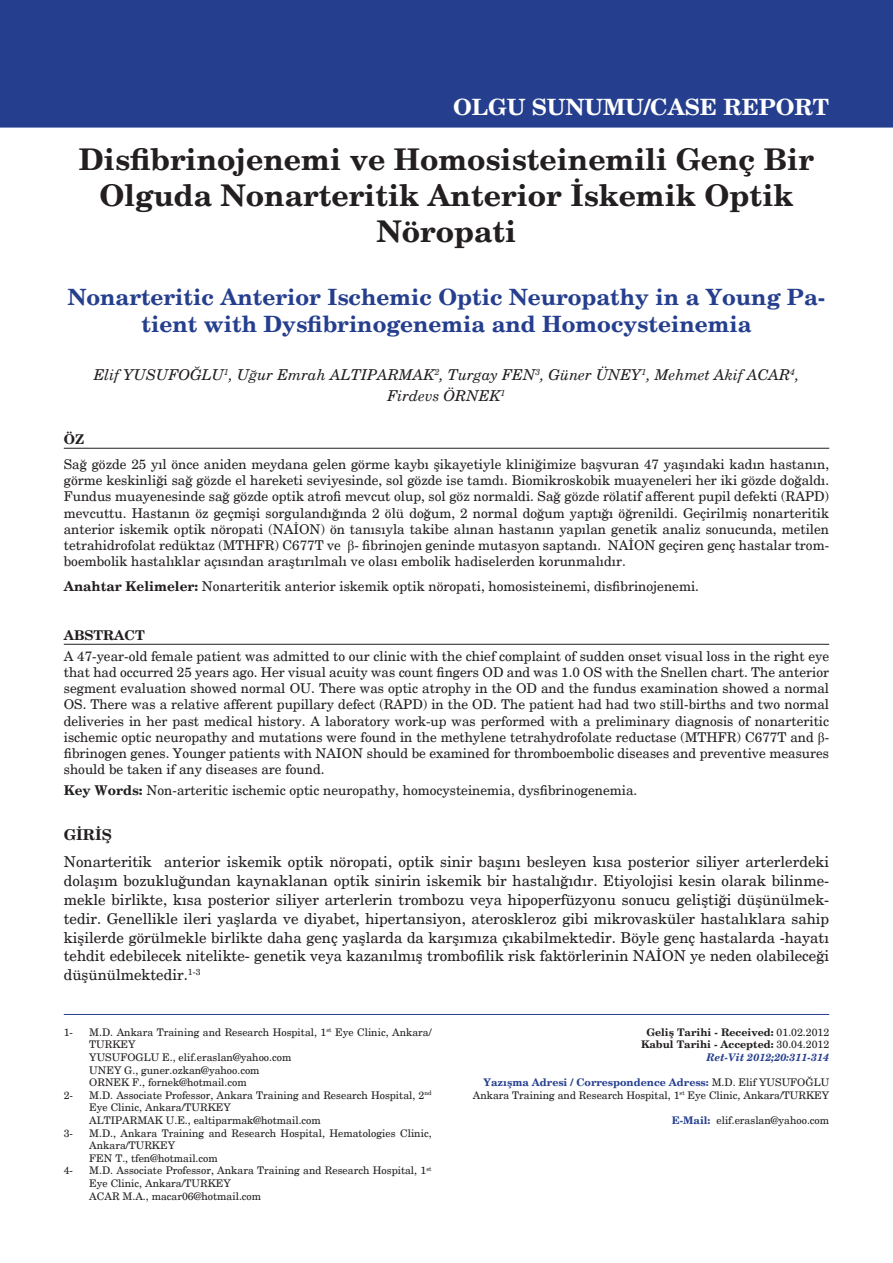
<style>
.page{position:relative;width:893px;height:1263px;background:#fff}
.page>*{position:absolute;margin:0;border:0;box-sizing:border-box;transform-origin:0 0}
.t1{font:700 30px/36px "New Century Schlbk";color:#231f20;text-align:center}
.t2{font:700 22.5px/27px "New Century Schlbk";color:#253f8e;text-align:center}
.t3{font:700 22.5px "New Century Schlbk";color:#fff}
.t4{font:15px/18.9px "New Century Schlbk";color:#231f20;text-align:justify}
.t5{font:italic 15px "New Century Schlbk";color:#231f20}
.t6{font:700 15px "New Century Schlbk";color:#231f20}
.t7{font:13.5px/16.2px "New Century Schlbk";color:#231f20;text-align:justify}
.t8{font:700 13.5px "New Century Schlbk";color:#231f20}
.t9{font:10.5px/12.6px "New Century Schlbk";color:#231f20}
.t10{font:700 10.5px "New Century Schlbk";color:#231f20}
.t11{font:700 10.5px "New Century Schlbk";color:#253f8e}
.t12{font:italic 700 10.5px "New Century Schlbk";color:#253f8e}
.s1{font-family:"Times New Roman"}
.s2{font-weight:700}
.s3{font-weight:400}
.s4{font-weight:400;color:#231f20}
.s5{font-weight:700;color:#253f8e}
</style>
<div class="page">
<div style="left:0;top:0;width:893px;height:128px;background:#253f8e"></div>
<hr style="left:64px;top:448px;width:765px;height:1px;background:#231f20">
<hr style="left:64px;top:644px;width:765px;height:1px;background:#231f20">
<hr style="left:64px;top:1014px;width:765px;height:1px;background:#253f8e">
<p class="t3" style="left:453px;top:92px;width:378px">OLGU SUNUMU/CASE REPORT</p>
<p class="t1" style="left:79px;top:142px;width:736px">Disfibrinojenemi ve Homosisteinemili Genç Bir<br>Olguda Nonarteritik Anterior İskemik Optik<br>Nöropati</p>
<p class="t2" style="left:68px;top:284px;width:759px">Nonarteritic Anterior Ischemic Optic Neuropathy in a Young Pa&shy;tient with Dysfibrinogenemia and Homocysteinemia</p>
<p class="t5" style="left:94px;top:365px;width:707px">Elif YUSUFOĞLU<sup>1</sup>, Uğur Emrah ALTIPARMAK<sup>2</sup>, Turgay FEN<sup>3</sup>, Güner ÜNEY<sup>1</sup>, Mehmet Akif ACAR<sup>4</sup>,</p>
<p class="t5" style="left:388px;top:386px;width:119px">Firdevs ÖRNEK<sup>1</sup></p>
<p class="t8" style="left:64px;top:431px;width:22px">ÖZ</p>
<p class="t7" style="left:64px;top:456px;width:767px">Sağ gözde 25 yıl önce aniden meydana gelen görme kaybı şikayetiyle kliniğimize başvuran 47 yaşındaki kadın hastanın, görme keskinliği sağ gözde el hareketi seviyesinde, sol gözde ise tamdı. Biomikroskobik muayeneleri her iki gözde doğaldı.<br>Fundus muayenesinde sağ gözde optik atrofi mevcut olup, sol göz normaldi. Sağ gözde rölatif afferent pupil defekti (RAPD) mevcuttu. Hastanın öz geçmişi sorgulandığında 2 ölü doğum, 2 normal doğum yaptığı öğrenildi. Geçirilmiş nonarteritik anterior iskemik optik nöropati (NAİON) ön tanısıyla takibe alınan hastanın yapılan genetik analiz sonucunda, metilen tetrahidrofolat redüktaz (MTHFR) C677T ve <span class="s1">β</span>- fibrinojen geninde mutasyon saptandı. NAİON geçiren genç hastalar trom&shy;boembolik hastalıklar açısından araştırılmalı ve olası embolik hadiselerden korunmalıdır.</p>
<p class="t7" style="left:64px;top:578px;width:637px"><span class="s2">Anahtar Kelimeler:</span> Nonarteritik anterior iskemik optik nöropati, homosisteinemi, disfibrinojenemi.</p>
<p class="t8" style="left:64px;top:627px;width:82px">ABSTRACT</p>
<p class="t7" style="left:64px;top:648px;width:767px">A 47-year-old female patient was admitted to our clinic with the chief complaint of sudden onset visual loss in the right eye that had occurred 25 years ago. Her visual acuity was count fingers OD and was 1.0 OS with the Snellen chart. The anterior segment evaluation showed normal OU. There was optic atrophy in the OD and the fundus examination showed a normal OS. There was a relative afferent pupillary defect (RAPD) in the OD. The patient had had two still-births and two normal deliveries in her past medical history. A laboratory work-up was performed with a preliminary diagnosis of nonarteritic ischemic optic neuropathy and mutations were found in the methylene tetrahydrofolate reductase (MTHFR) C677T and <span class="s1">β&shy;</span>fibrinogen genes. Younger patients with NAION should be examined for thromboembolic diseases and preventive measures should be taken if any diseases are found.</p>
<p class="t7" style="left:64px;top:782px;width:575px"><span class="s2">Key Words:</span> Non-arteritic ischemic optic neuropathy, homocysteinemia, dysfibrinogenemia.</p>
<p class="t6" style="left:64px;top:825px;width:50px">GİRİŞ</p>
<p class="t4" style="left:64px;top:852px;width:767px">Nonarteritik anterior iskemik optik nöropati, optik sinir başını besleyen kısa posterior siliyer arterlerdeki dolaşım bozukluğundan kaynaklanan optik sinirin iskemik bir hastalığıdır. Etiyolojisi kesin olarak bilinme&shy;mekle birlikte, kısa posterior siliyer arterlerin trombozu veya hipoperfüzyonu sonucu geliştiği düşünülmek&shy;tedir. Genellikle ileri yaşlarda ve diyabet, hipertansiyon, ateroskleroz gibi mikrovasküler hastalıklara sahip kişilerde görülmekle birlikte daha genç yaşlarda da karşımıza çıkabilmektedir. Böyle genç hastalarda -hayatı tehdit edebilecek nitelikte- genetik veya kazanılmış trombofilik risk faktörlerinin NAİON ye neden olabileceği düşünülmektedir.<sup>1-3</sup></p>
<p class="t9" style="left:64px;top:1026px;width:11px">1-</p>
<p class="t9" style="left:89px;top:1026px;width:344px">M.D. Ankara Training and Research Hospital, 1<sup>st</sup> Eye Clinic, Ankara/<br>TURKEY</p>
<p class="t9" style="left:89px;top:1051px;width:204px">YUSUFOGLU E., elif.eraslan@yahoo.com</p>
<p class="t9" style="left:89px;top:1064px;width:172px">UNEY G., guner.ozkan@yahoo.com</p>
<p class="t9" style="left:89px;top:1076px;width:159px">ORNEK F., fornek@hotmail.com</p>
<p class="t9" style="left:64px;top:1089px;width:11px">2-</p>
<p class="t9" style="left:89px;top:1089px;width:344px">M.D. Associate Professor, Ankara Training and Research Hospital, 2<sup>nd<br></sup>Eye Clinic, Ankara/TURKEY</p>
<p class="t9" style="left:89px;top:1114px;width:233px">ALTIPARMAK U.E., ealtiparmak@hotmail.com</p>
<p class="t9" style="left:64px;top:1127px;width:11px">3-</p>
<p class="t9" style="left:89px;top:1127px;width:344px">M.D., Ankara Training and Research Hospital, Hematologies Clinic,<br>Ankara/TURKEY</p>
<p class="t9" style="left:89px;top:1152px;width:130px">FEN T., tfen@hotmail.com</p>
<p class="t9" style="left:64px;top:1164px;width:11px">4-</p>
<p class="t9" style="left:89px;top:1164px;width:344px">M.D. Associate Professor, Ankara Training and Research Hospital, 1<sup>st<br></sup>Eye Clinic, Ankara/TURKEY</p>
<p class="t9" style="left:89px;top:1190px;width:173px">ACAR M.A., macar06@hotmail.com</p>
<p class="t10" style="left:646px;top:1025px;width:184px">Geliş Tarihi - Received: <span class="s3">01.02.2012</span></p>
<p class="t10" style="left:641px;top:1038px;width:190px">Kabul Tarihi - Accepted: <span class="s3">30.04.2012</span></p>
<p class="t12" style="left:707px;top:1051px;width:124px">Ret-Vit 2012;20:311-314</p>
<p class="t11" style="left:484px;top:1076px;width:347px">Yazışma Adresi / Correspondence Adress: <span class="s4">M.D. Elif YUSUFOĞLU</span></p>
<p class="t9" style="left:473px;top:1089px;width:358px">Ankara Training and Research Hospital, 1<sup>st</sup> Eye Clinic, Ankara/TURKEY</p>
<p class="t9" style="left:672px;top:1114px;width:159px"><span class="s5">E-Mail:</span> elif.eraslan@yahoo.com</p>
</div>
